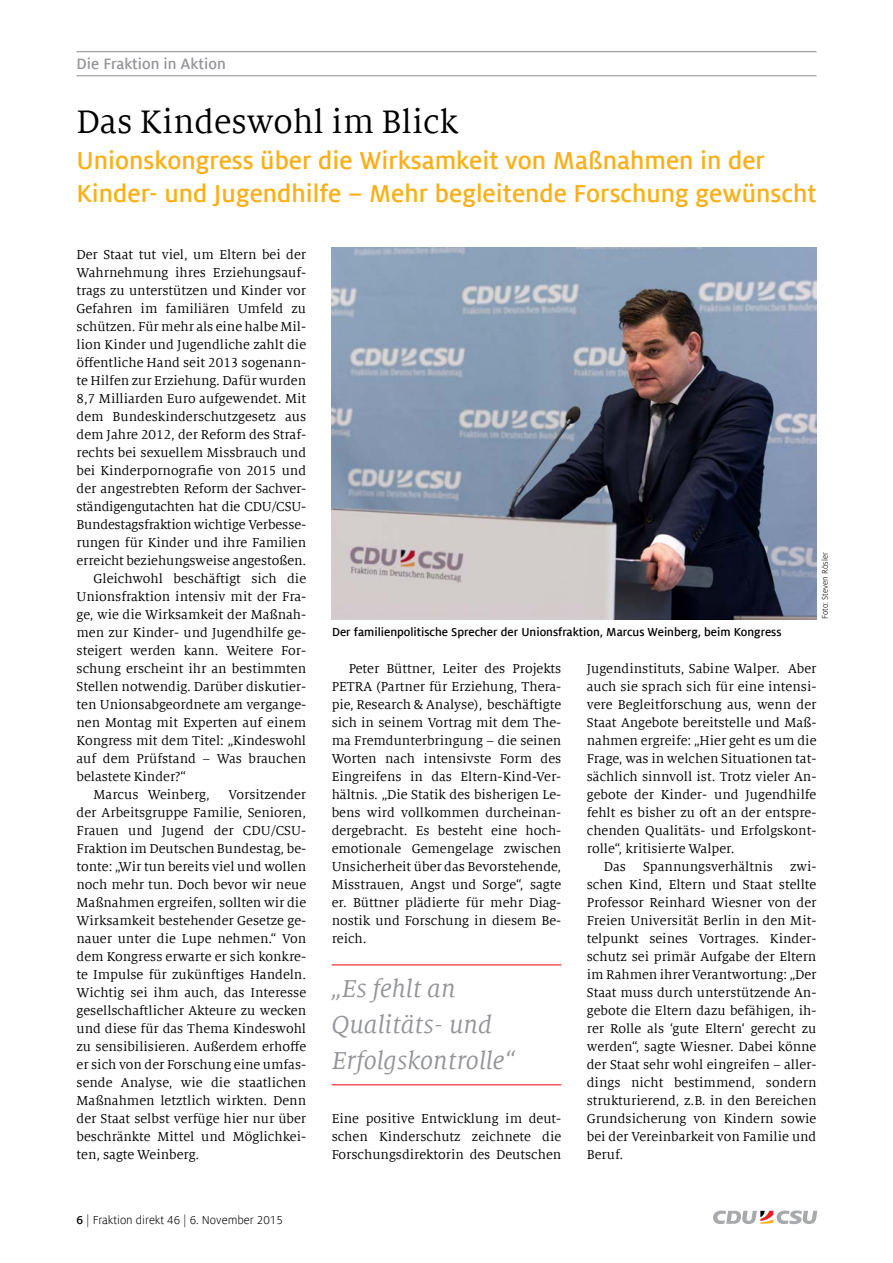
<style>
.page{position:relative;width:893px;height:1263px;background:#fff}
.page>*{position:absolute;margin:0;border:0;box-sizing:border-box;transform-origin:0 0}
.t1{font:36px "Milo Serif Offc";color:#000}
.t2{font:700 27px/33px "Milo Sans Offc";color:#fcaf17}
.t3{font:italic 27px/36px "Milo Serif Offc";color:#939598}
.t4{font:700 16.5px "Milo Sans Offc";color:#939598}
.t5{font:14.25px/18px "Milo Serif Offc";color:#000;text-align:justify}
.t6{font:700 12.75px "Milo Sans Offc";color:#000}
.t7{font:12.75px "Milo Sans Offc";color:#000}
.t8{font:9px "Milo Sans Offc";color:#000}
.s1{font-weight:700}
</style>
<div class="page">
<svg style="left:713px;top:1210px;width:104px;height:14px"></svg>
<hr style="left:77px;top:51px;width:739px;height:1px;background:#939598">
<hr style="left:77px;top:75px;width:739px;height:1px;background:#939598">
<hr style="left:332px;top:964px;width:229px;height:1px;background:#ed1d24">
<hr style="left:332px;top:1084px;width:229px;height:1px;background:#ed1d24">
<img style="left:332px;top:248px;width:484px;height:371px">
<p class="t4" style="left:77px;top:55px;width:151px">Die Fraktion in Aktion</p>
<h1 class="t1" style="left:77px;top:103px;width:383px">Das Kindeswohl im Blick</h1>
<h2 class="t2" style="left:77px;top:144px;width:741px">Unionskongress über die Wirksamkeit von Maßnahmen in der<br>Kinder- und Jugendhilfe – Mehr begleitende Forschung gewünscht</h2>
<p class="t5" style="left:77px;top:246px;width:231px">Der Staat tut viel, um Eltern bei der</p>
<p class="t5" style="left:77px;top:264px;width:231px">Wahrnehmung ihres Erziehungsauf-</p>
<p class="t5" style="left:77px;top:282px;width:231px">trags zu unterstützen und Kinder vor</p>
<p class="t5" style="left:77px;top:300px;width:231px">Gefahren im familiären Umfeld zu</p>
<p class="t5" style="left:77px;top:318px;width:231px">schützen. Für mehr als eine halbe Mil-</p>
<p class="t5" style="left:77px;top:336px;width:231px">lion Kinder und Jugendliche zahlt die</p>
<p class="t5" style="left:77px;top:354px;width:231px">öffentliche Hand seit 2013 sogenann-</p>
<p class="t5" style="left:77px;top:372px;width:231px">te Hilfen zur Erziehung. Dafür wurden</p>
<p class="t5" style="left:77px;top:390px;width:231px">8,7 Milliarden Euro aufgewendet. Mit</p>
<p class="t5" style="left:77px;top:408px;width:231px">dem Bundeskinderschutzgesetz aus</p>
<p class="t5" style="left:77px;top:426px;width:231px">dem Jahre 2012, der Reform des Straf-</p>
<p class="t5" style="left:77px;top:444px;width:231px">rechts bei sexuellem Missbrauch und</p>
<p class="t5" style="left:77px;top:462px;width:231px">bei Kinderpornografie von 2015 und</p>
<p class="t5" style="left:77px;top:480px;width:231px">der angestrebten Reform der Sachver-</p>
<p class="t5" style="left:77px;top:498px;width:231px">ständigengutachten hat die CDU/CSU-</p>
<p class="t5" style="left:77px;top:516px;width:231px">Bundestagsfraktion wichtige Verbesse-</p>
<p class="t5" style="left:77px;top:534px;width:231px">rungen für Kinder und ihre Familien</p>
<p class="t5" style="left:77px;top:552px;width:231px">erreicht beziehungsweise angestoßen.</p>
<p class="t5" style="left:94px;top:570px;width:214px">Gleichwohl beschäftigt sich die</p>
<p class="t5" style="left:77px;top:588px;width:231px">Unionsfraktion intensiv mit der Fra-</p>
<p class="t5" style="left:77px;top:606px;width:231px">ge, wie die Wirksamkeit der Maßnah-</p>
<p class="t5" style="left:77px;top:624px;width:231px">men zur Kinder- und Jugendhilfe ge-</p>
<p class="t5" style="left:77px;top:642px;width:231px">steigert werden kann. Weitere For-</p>
<p class="t5" style="left:77px;top:660px;width:231px">schung erscheint ihr an bestimmten</p>
<p class="t5" style="left:77px;top:678px;width:231px">Stellen notwendig. Darüber diskutier-</p>
<p class="t5" style="left:77px;top:696px;width:231px">ten Unionsabgeordnete am vergange-</p>
<p class="t5" style="left:77px;top:714px;width:231px">nen Montag mit Experten auf einem</p>
<p class="t5" style="left:77px;top:732px;width:231px">Kongress mit dem Titel: „Kindeswohl</p>
<p class="t5" style="left:77px;top:750px;width:231px">auf dem Prüfstand – Was brauchen</p>
<p class="t5" style="left:77px;top:768px;width:111px">belastete Kinder?“</p>
<p class="t5" style="left:94px;top:786px;width:118px">Marcus Weinberg,</p>
<p class="t5" style="left:77px;top:786px;width:231px;text-indent:152px">Vorsitzender der Arbeitsgruppe Familie, Senioren, Frauen und Jugend der CDU/CSU-Fraktion im Deutschen Bundestag, be&shy;tonte: „Wir tun bereits viel und wollen noch mehr tun. Doch bevor wir neue Maßnahmen ergreifen, sollten wir die Wirksamkeit bestehender Gesetze ge&shy;nauer unter die Lupe nehmen.“ Von dem Kongress erwarte er sich konkre&shy;te Impulse für zukünftiges Handeln.<br>Wichtig sei ihm auch, das Interesse gesellschaftlicher Akteure zu wecken und diese für das Thema Kindeswohl zu sensibilisieren. Außerdem erhoffe er sich von der Forschung eine umfas&shy;sende Analyse, wie die staatlichen Maßnahmen letztlich wirkten. Denn der Staat selbst verfüge hier nur über beschränkte Mittel und Möglichkei&shy;ten, sagte Weinberg.</p>
<p class="t7" style="left:77px;top:1213px;width:208px"><span class="s1">6</span> | Fraktion direkt 46 | 6. November 2015</p>
<p class="t6" style="left:332px;top:625px;width:451px">Der familienpolitische Sprecher der Unionsfraktion, Marcus Weinberg, beim Kongress</p>
<p class="t8" style="left:820px;top:619px;width:69px;rotate:-90deg">Foto: Steven Rösler</p>
<p class="t5" style="left:332px;top:660px;width:231px;text-indent:17px">Peter Büttner, Leiter des Projekts PETRA (Partner für Erziehung, Thera&shy;pie, Research &amp; Analyse), beschäftigte sich in seinem Vortrag mit dem The&shy;ma Fremdunterbringung – die seinen Worten nach intensivste Form des Eingreifens in das Eltern-Kind-Ver&shy;hältnis. „Die Statik des bisherigen Le&shy;bens wird vollkommen durcheinan&shy;dergebracht. Es besteht eine hoch&shy;emotionale Gemengelage zwischen Unsicherheit über das Bevorstehende, Misstrauen, Angst und Sorge“, sagte er. Büttner plädierte für mehr Diag&shy;nostik und Forschung in diesem Be&shy;reich.</p>
<h2 class="t3" style="left:332px;top:971px;width:185px">„Es fehlt an<br>Qualitäts- und<br>Erfolgskontrolle“</h2>
<p class="t5" style="left:332px;top:1110px;width:231px">Eine positive Entwicklung im deut&shy;schen Kinderschutz zeichnete die Forschungsdirektorin des Deutschen</p>
<p class="t5" style="left:587px;top:660px;width:231px">Jugendinstituts, Sabine Walper. Aber auch sie sprach sich für eine intensi&shy;vere Begleitforschung aus, wenn der Staat Angebote bereitstelle und Maß&shy;nahmen ergreife: „Hier geht es um die Frage, was in welchen Situationen tat&shy;sächlich sinnvoll ist. Trotz vieler An&shy;gebote der Kinder- und Jugendhilfe fehlt es bisher zu oft an der entspre&shy;chenden Qualitäts- und Erfolgskont&shy;rolle“, kritisierte Walper.</p>
<p class="t5" style="left:587px;top:858px;width:231px;text-indent:17px">Das Spannungsverhältnis zwi&shy;schen Kind, Eltern und Staat stellte Professor Reinhard Wiesner von der Freien Universität Berlin in den Mit&shy;telpunkt seines Vortrages. Kinder&shy;schutz sei primär Aufgabe der Eltern im Rahmen ihrer Verantwortung: „Der Staat muss durch unterstützende An&shy;gebote die Eltern dazu befähigen, ih&shy;rer Rolle als ‘gute Eltern‘ gerecht zu werden“, sagte Wiesner. Dabei könne der Staat sehr wohl eingreifen – aller&shy;dings nicht bestimmend, sondern strukturierend, z.B. in den Bereichen Grundsicherung von Kindern sowie bei der Vereinbarkeit von Familie und Beruf.</p>
</div>
